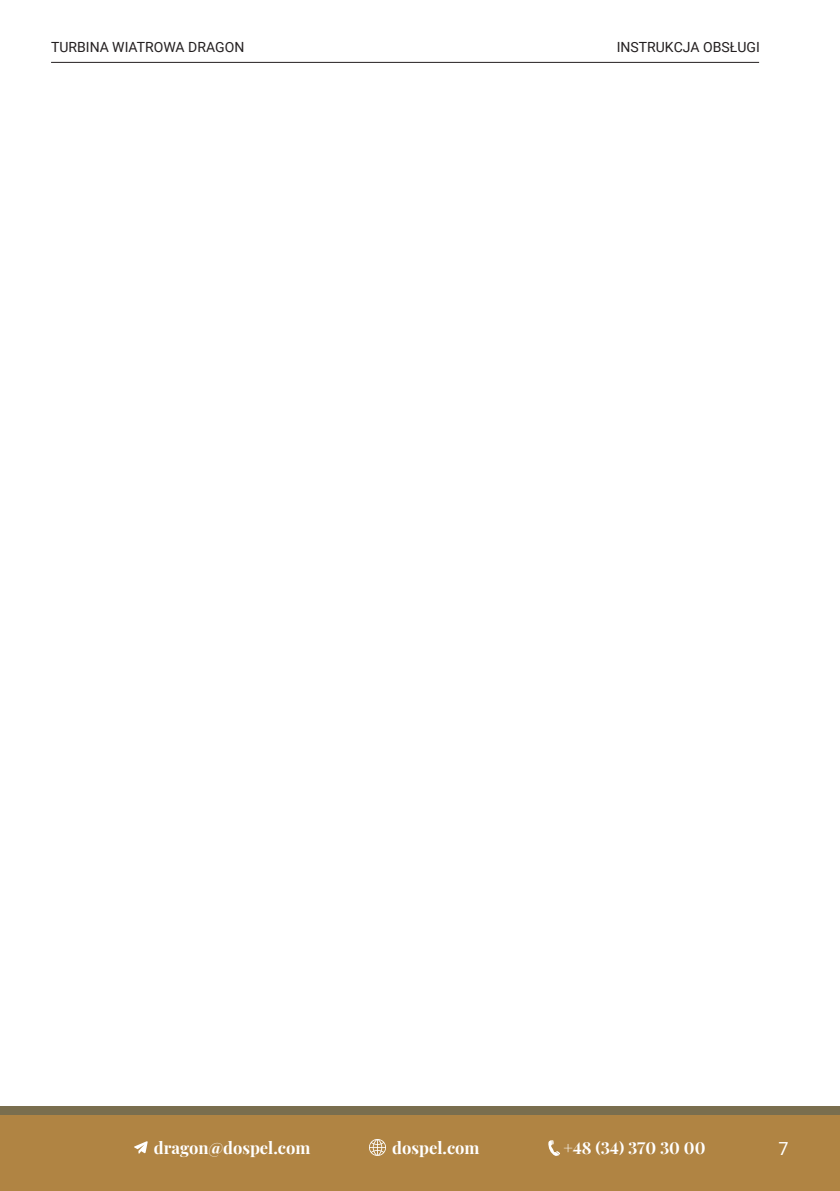
<style>
.page{position:relative;width:840px;height:1191px;background:#fff}
.page>*{position:absolute;margin:0;border:0;box-sizing:border-box;transform-origin:0 0}
.t1{font:18px "Roboto";color:#fff}
.t2{font:700 16.6px "Playfair Display";color:#fff}
.t3{font:14px "Roboto";color:#231f20}
</style>
<div class="page">
<div style="left:0;top:1106px;width:839px;height:8px;background:#7a6e4e"></div>
<div style="left:0;top:1114px;width:839px;height:77px;background:#b08443"></div>
<hr style="left:51px;top:62px;width:707px;height:1px;background:#231f20">
<svg style="left:134px;top:1141px;width:14px;height:12px"></svg>
<svg style="left:369px;top:1139px;width:17px;height:16px"></svg>
<svg style="left:548px;top:1140px;width:11px;height:16px"></svg>
<p class="t3" style="left:51px;top:38px;width:195px">TURBINA WIATROWA DRAGON</p>
<p class="t3" style="left:616px;top:38px;width:144px">INSTRUKCJA OBSŁUGI</p>
<p class="t2" style="left:154px;top:1134px;width:158px">dragon@dospel.com</p>
<p class="t2" style="left:392px;top:1134px;width:89px">dospel.com</p>
<p class="t2" style="left:563px;top:1134px;width:144px">+48 (34) 370 30 00</p>
<p class="t1" style="left:778px;top:1136px;width:12px">7</p>
</div>
